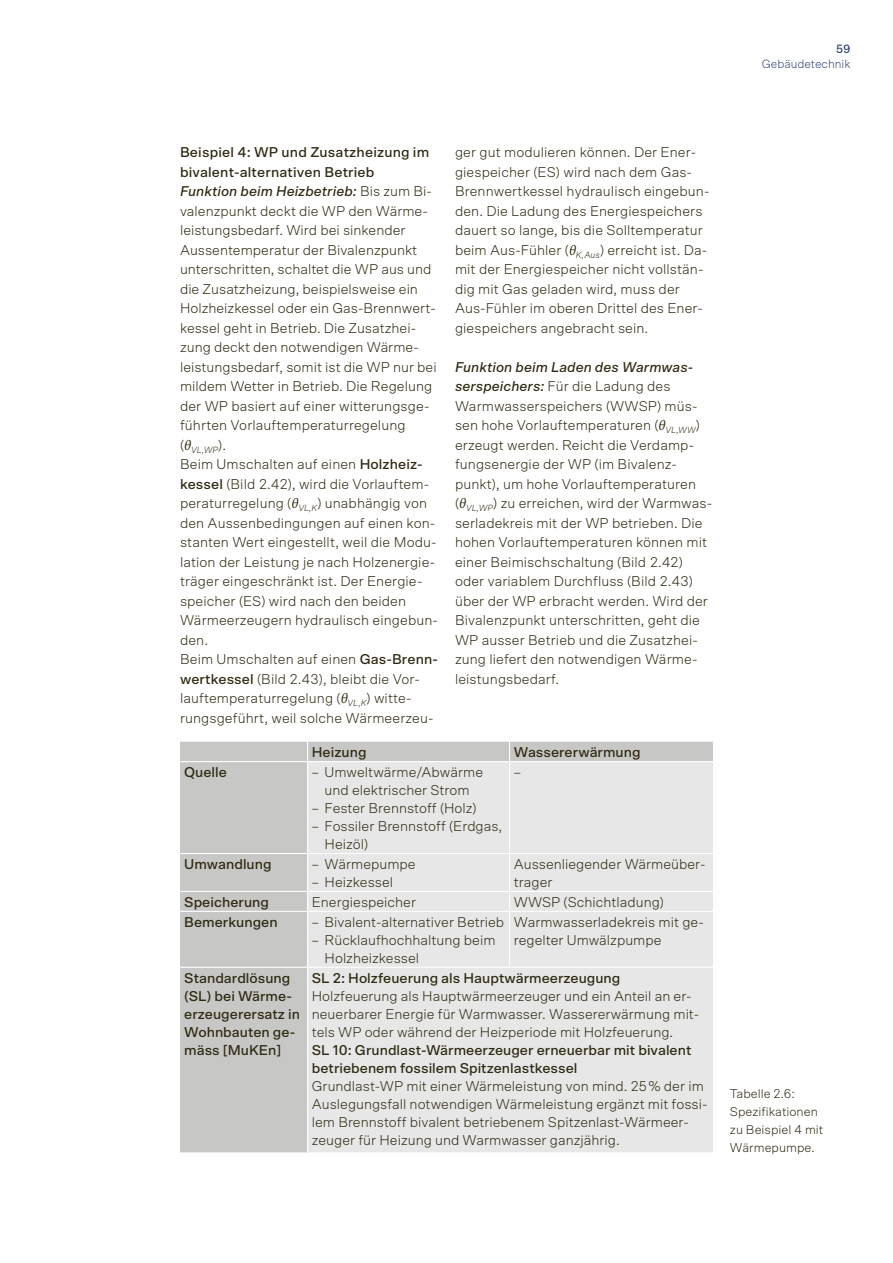
<style>
.page{position:relative;width:893px;height:1263px;background:#fff}
.page>*{position:absolute;margin:0;border:0;box-sizing:border-box;transform-origin:0 0}
.t1{font:300 14.25px/19.5px "Scto Grotesk A";letter-spacing:.005em;color:#2f2912}
.t2{font:500 14.25px/18px "Scto Grotesk A";color:#2f2912}
.t3{font:300 12.75px/18px "Scto Grotesk A";color:#2f2912}
.t4{font:300 12px "Scto Grotesk A";color:#334772}
.t5{font:500 12px "Scto Grotesk A";color:#334772}
.t6{font:italic 300 9px "Scto Grotesk A";color:#2f2912}
.s1{font-weight:500}
.s2{font-weight:500;font-style:italic}
.s3{font-family:"Minion Pro";font-weight:400;font-style:italic}
</style>
<div class="page">
<div style="left:180px;top:742px;width:533px;height:410px;background:#c7c7c5"></div>
<div style="left:308px;top:762px;width:405px;height:390px;background:#e7e7e7"></div>
<svg style="left:307px;top:742px;width:1px;height:19px"></svg>
<svg style="left:509px;top:742px;width:1px;height:19px"></svg>
<hr style="left:180px;top:761px;width:128px;height:1px;background:#fff">
<hr style="left:308px;top:761px;width:202px;height:1px;background:#fff">
<hr style="left:307px;top:762px;width:1px;height:91px;background:#fff">
<hr style="left:510px;top:761px;width:203px;height:1px;background:#fff">
<hr style="left:509px;top:762px;width:1px;height:91px;background:#fff">
<hr style="left:180px;top:853px;width:128px;height:1px;background:#fff">
<hr style="left:308px;top:853px;width:202px;height:1px;background:#fff">
<hr style="left:307px;top:854px;width:1px;height:37px;background:#fff">
<hr style="left:510px;top:853px;width:203px;height:1px;background:#fff">
<hr style="left:509px;top:854px;width:1px;height:37px;background:#fff">
<hr style="left:180px;top:891px;width:128px;height:1px;background:#fff">
<hr style="left:308px;top:891px;width:202px;height:1px;background:#fff">
<svg style="left:307px;top:892px;width:1px;height:19px"></svg>
<hr style="left:510px;top:891px;width:203px;height:1px;background:#fff">
<svg style="left:509px;top:892px;width:1px;height:19px"></svg>
<hr style="left:180px;top:911px;width:128px;height:1px;background:#fff">
<hr style="left:308px;top:911px;width:202px;height:1px;background:#fff">
<hr style="left:307px;top:912px;width:1px;height:55px;background:#fff">
<hr style="left:510px;top:911px;width:203px;height:1px;background:#fff">
<hr style="left:509px;top:912px;width:1px;height:55px;background:#fff">
<hr style="left:180px;top:967px;width:128px;height:1px;background:#fff">
<hr style="left:308px;top:967px;width:202px;height:1px;background:#fff">
<hr style="left:307px;top:968px;width:1px;height:184px;background:#fff">
<hr style="left:510px;top:967px;width:203px;height:1px;background:#fff">
<p class="t5" style="left:836px;top:41px;width:16px">59</p>
<p class="t4" style="left:762px;top:56px;width:90px">Gebäudetechnik</p>
<p class="t1" style="left:180px;top:142px;width:258px"><span class="s1">Beispiel 4: WP und Zusatzheizung im bivalent-alternativen Betrieb<br></span><span class="s2">Funktion beim Heizbetrieb:</span> Bis zum Bi&shy;valenzpunkt deckt die WP den Wärme&shy;leistungsbedarf. Wird bei sinkender Aussentemperatur der Bivalenzpunkt unterschritten, schaltet die WP aus und die Zusatzheizung, beispielsweise ein Holzheizkessel oder ein Gas-Brennwert&shy;kessel geht in Betrieb. Die Zusatzhei&shy;zung deckt den notwendigen Wärme&shy;leistungsbedarf, somit ist die WP nur bei mildem Wetter in Betrieb. Die Regelung der WP basiert auf einer witterungsge&shy;führten Vorlauftemperaturregelung</p>
<p class="t6" style="left:180px;top:444px;width:48px"><sup>(</sup><sup>θ</sup>VL,WP<sup>).</sup></p>
<p class="t1" style="left:180px;top:454px;width:259px">Beim Umschalten auf einen <span class="s1">Holzheiz&shy;kessel</span> (Bild 2.42), wird die Vorlauftem&shy;peraturregelung (<span class="s3">θ</span><sub>VL,K</sub>) unabhängig von den Aussenbedingungen auf einen kon&shy;stanten Wert eingestellt, weil die Modu&shy;lation der Leistung je nach Holzenergie&shy;träger eingeschränkt ist. Der Energie&shy;speicher (ES) wird nach den beiden Wärmeerzeugern hydraulisch eingebun&shy;den.<br>Beim Umschalten auf einen <span class="s1">Gas-Brenn&shy;wertkessel</span> (Bild 2.43), bleibt die Vor&shy;lauftemperaturregelung (<span class="s3">θ</span><sub>VL,K</sub>) witte&shy;rungsgeführt, weil solche Wärmeerzeu-</p>
<p class="t1" style="left:455px;top:142px;width:256px">ger gut modulieren können. Der Ener&shy;giespeicher (ES) wird nach dem Gas-Brennwertkessel hydraulisch eingebun&shy;den. Die Ladung des Energiespeichers dauert so lange, bis die Solltemperatur beim Aus-Fühler (<span class="s3">θ</span><sub>K,Aus</sub>) erreicht ist. Da&shy;mit der Energiespeicher nicht vollstän&shy;dig mit Gas geladen wird, muss der Aus-Fühler im oberen Drittel des Ener&shy;giespeichers angebracht sein.</p>
<p class="t1" style="left:455px;top:357px;width:259px"><span class="s2">Funktion beim Laden des Warmwas&shy;serspeichers:</span> Für die Ladung des Warmwasserspeichers (WWSP) müs&shy;sen hohe Vorlauftemperaturen (<span class="s3">θ</span><sub>VL,WW</sub>) erzeugt werden. Reicht die Verdamp&shy;fungsenergie der WP (im Bivalenz&shy;punkt), um hohe Vorlauftemperaturen (<span class="s3">θ</span><sub>VL,WP</sub>) zu erreichen, wird der Warmwas&shy;serladekreis mit der WP betrieben. Die hohen Vorlauftemperaturen können mit einer Beimischschaltung (Bild 2.42) oder variablem Durchfluss (Bild 2.43) über der WP erbracht werden. Wird der Bivalenzpunkt unterschritten, geht die WP ausser Betrieb und die Zusatzhei&shy;zung liefert den notwendigen Wärme&shy;leistungsbedarf.</p>
<p class="t2" style="left:312px;top:743px;width:56px">Heizung</p>
<p class="t2" style="left:514px;top:743px;width:128px">Wassererwärmung</p>
<p class="t2" style="left:184px;top:763px;width:44px">Quelle</p>
<p class="t1" style="left:312px;top:763px;width:173px;line-height:18px;text-align:center">– Umweltwärme/Abwärme und elektrischer Strom</p>
<p class="t1" style="left:312px;top:798px;width:166px">– Fester Brennstoff (Holz)</p>
<p class="t1" style="left:325px;top:817px;width:179px;line-height:18px;text-indent:-13px">– Fossiler Brennstoff (Erdgas,<br>Heizöl)</p>
<p class="t2" style="left:184px;top:855px;width:89px">Umwandlung</p>
<p class="t1" style="left:312px;top:854px;width:105px">– Wärmepumpe</p>
<p class="t1" style="left:312px;top:872px;width:83px">– Heizkessel</p>
<p class="t1" style="left:514px;top:762px;width:9px">–</p>
<p class="t1" style="left:514px;top:855px;width:193px;line-height:18px">Aussenliegender Wärmeüber&shy;trager</p>
<p class="t2" style="left:184px;top:893px;width:86px">Speicherung</p>
<p class="t1" style="left:312px;top:892px;width:106px">Energiespeicher</p>
<p class="t1" style="left:514px;top:892px;width:152px">WWSP (Schichtladung)</p>
<p class="t2" style="left:184px;top:913px;width:95px">Bemerkungen</p>
<p class="t1" style="left:312px;top:912px;width:194px">– Bivalent-alternativer Betrieb</p>
<p class="t1" style="left:325px;top:931px;width:172px;line-height:18px;text-indent:-13px">– Rücklaufhochhaltung beim<br>Holzheizkessel</p>
<p class="t1" style="left:514px;top:913px;width:192px;line-height:18px">Warmwasserladekreis mit ge&shy;regelter Umwälzpumpe</p>
<p class="t2" style="left:184px;top:969px;width:117px">Standardlösung (SL) bei Wärme&shy;erzeugerersatz in<br>Wohnbauten ge&shy;mäss [MuKEn]</p>
<p class="t2" style="left:312px;top:969px;width:310px">SL 2: Holzfeuerung als Hauptwärmeerzeugung</p>
<p class="t1" style="left:312px;top:987px;width:389px;line-height:18px">Holzfeuerung als Hauptwärmeerzeuger und ein Anteil an er&shy;neuerbarer Energie für Warmwasser. Wassererwärmung mit&shy;tels WP oder während der Heizperiode mit Holzfeuerung.</p>
<p class="t2" style="left:312px;top:1041px;width:381px">SL 10: Grundlast-Wärmeerzeuger erneuerbar mit bivalent betriebenem fossilem Spitzenlastkessel</p>
<p class="t1" style="left:312px;top:1077px;width:397px;line-height:18px">Grundlast-WP mit einer Wärmeleistung von mind. 25% der im Auslegungsfall notwendigen Wärmeleistung ergänzt mit fossi&shy;lem Brennstoff bivalent betriebenem Spitzenlast-Wärmeer&shy;zeuger für Heizung und Warmwasser ganzjährig.</p>
<p class="t3" style="left:730px;top:1084px;width:95px">Tabelle 2.6:<br>Spezifikationen zu Beispiel 4 mit<br>Wärmepumpe.</p>
</div>
